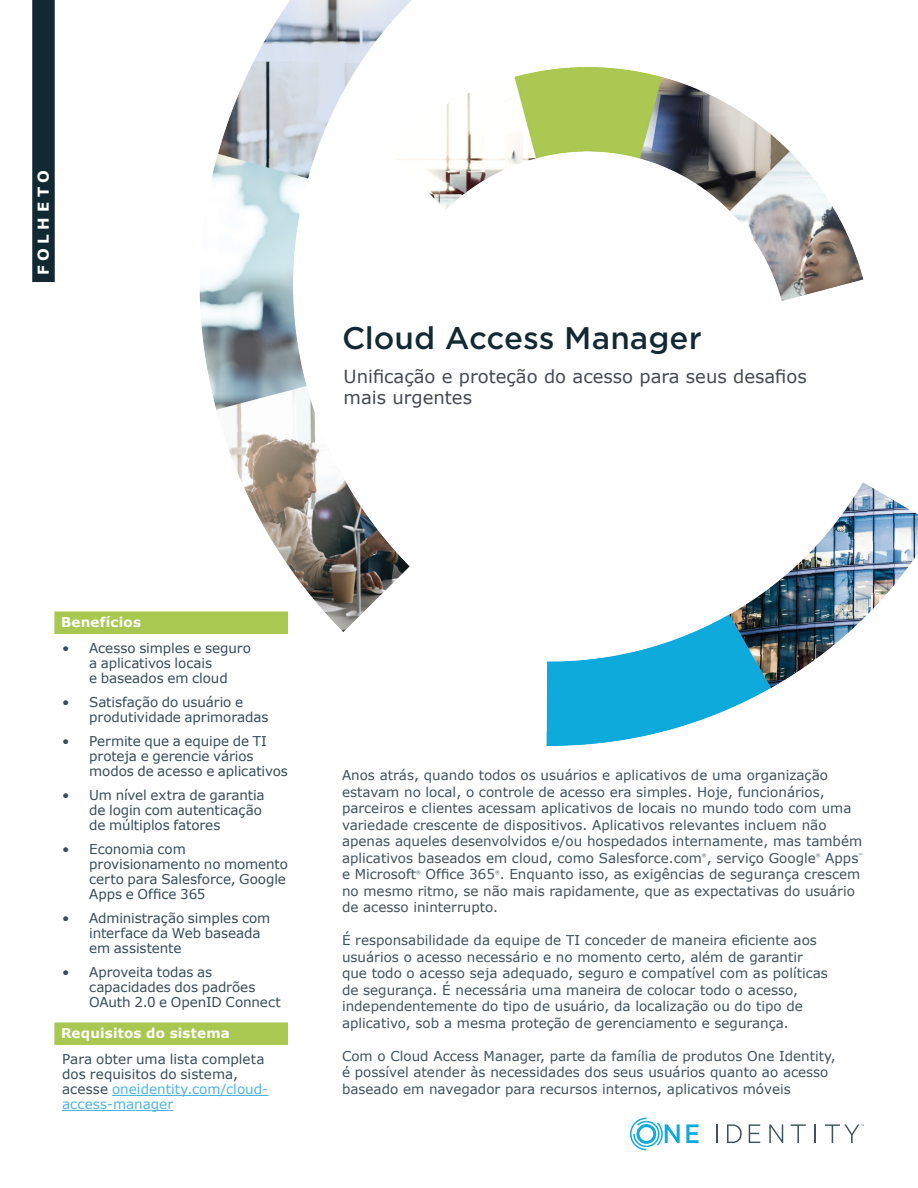
<style>
.page{position:relative;width:918px;height:1188px;background:#fff}
.page>*{position:absolute;margin:0;border:0;box-sizing:border-box;transform-origin:0 0}
._01_Headline_20{font:500 30px "Gotham S Sm";color:#122934}
.Main_Subhead{font:18px/21px "Verdana";color:#454952}
.t1{font:700 15px "Verdana";letter-spacing:.305em;color:#fff}
.Body_copy{font:13.5px/16.5px "Verdana";color:#40525b}
.System_requirements{font:13.5px/15px "Verdana";letter-spacing:-.005em;color:#374d59}
.System_Requirements{font:700 13.5px "Verdana";letter-spacing:.015em;color:#fff}
.Body_copy-2{font:4.8px "Verdana";color:#40525b}
.s1{color:#4eb4e0}
</style>
<div class="page">
<svg style="left:686px;top:1124px;width:13px;height:19px"></svg>
<svg style="left:716px;top:1124px;width:2px;height:19px"></svg>
<svg style="left:727px;top:1124px;width:15px;height:19px"></svg>
<svg style="left:749px;top:1124px;width:11px;height:19px"></svg>
<svg style="left:769px;top:1124px;width:14px;height:19px"></svg>
<svg style="left:791px;top:1124px;width:15px;height:19px"></svg>
<svg style="left:815px;top:1124px;width:1px;height:19px"></svg>
<svg style="left:630px;top:1118px;width:50px;height:32px"></svg>
<svg style="left:825px;top:1124px;width:39px;height:19px"></svg>
<div style="left:32px;top:0;width:23px;height:282px;background:#122934"></div>
<img style="left:199px;top:0;width:719px;height:746px">
<div style="left:54px;top:611px;width:234px;height:23px;background:#a9c851"></div>
<div style="left:54px;top:1022px;width:234px;height:23px;background:#a9c851"></div>
<hr style="left:112px;top:1095px;width:156px;height:1px;background:#4eb4e0">
<hr style="left:62px;top:1110px;width:111px;height:1px;background:#4eb4e0">
<p class="t1" style="left:33px;top:275px;width:107px;rotate:-90deg">FOLHETO</p>
<p class="_01_Headline_20" style="left:342px;top:317px;width:361px">Cloud Access Manager</p>
<p class="Main_Subhead" style="left:344px;top:366px;width:465px">Unificação e proteção do acesso para seus desafios mais urgentes</p>
<p class="System_Requirements" style="left:61px;top:613px;width:81px">Benefícios</p>
<p class="System_requirements" style="left:89px;top:641px;width:163px;text-indent:-27px">• Acesso simples e seguro a aplicativos locais<br>e baseados em cloud</p>
<p class="System_requirements" style="left:89px;top:695px;width:181px;text-indent:-27px">• Satisfação do usuário e produtividade aprimoradas</p>
<p class="System_requirements" style="left:89px;top:734px;width:200px;text-indent:-27px">• Permite que a equipe de TI proteja e gerencie vários modos de acesso e aplicativos</p>
<p class="System_requirements" style="left:89px;top:788px;width:177px;text-indent:-27px">• Um nível extra de garantia de login com autenticação de múltiplos fatores</p>
<p class="System_requirements" style="left:89px;top:842px;width:200px;text-indent:-27px">• Economia com provisionamento no momento certo para Salesforce, Google<br>Apps e Office 365</p>
<p class="System_requirements" style="left:89px;top:911px;width:183px;text-indent:-27px">• Administração simples com interface da Web baseada em assistente</p>
<p class="System_requirements" style="left:89px;top:965px;width:193px;text-indent:-27px">• Aproveita todas as capacidades dos padrões<br>OAuth 2.0 e OpenID Connect</p>
<p class="System_Requirements" style="left:61px;top:1024px;width:170px">Requisitos do sistema</p>
<p class="System_requirements" style="left:62px;top:1052px;width:208px">Para obter uma lista completa dos requisitos do sistema, acesse <span class="s1">oneidentity.com/cloud&shy;access-manager</span></p>
<p class="Body_copy" style="left:342px;top:767px;width:522px">Anos atrás, quando todos os usuários e aplicativos de uma organização estavam no local, o controle de acesso era simples. Hoje, funcionários, parceiros e clientes acessam aplicativos de locais no mundo todo com uma variedade crescente de dispositivos. Aplicativos relevantes incluem não apenas aqueles desenvolvidos e/ou hospedados internamente, mas também aplicativos baseados em cloud, como Salesforce.com , serviço Google</p>
<p class="Body_copy-2" style="left:702px;top:852px;width:6px">®</p>
<p class="Body_copy-2" style="left:816px;top:852px;width:6px">®</p>
<p class="Body_copy" style="left:825px;top:849px;width:35px">Apps</p>
<p class="Body_copy-2" style="left:858px;top:852px;width:6px">™</p>
<p class="Body_copy" style="left:342px;top:866px;width:76px">e Microsoft</p>
<p class="Body_copy-2" style="left:416px;top:869px;width:6px">®</p>
<p class="Body_copy" style="left:426px;top:866px;width:436px">Office 365 . Enquanto isso, as exigências de segurança crescem</p>
<p class="Body_copy-2" style="left:495px;top:869px;width:6px">®</p>
<p class="Body_copy" style="left:342px;top:882px;width:514px">no mesmo ritmo, se não mais rapidamente, que as expectativas do usuário de acesso ininterrupto.</p>
<p class="Body_copy" style="left:342px;top:932px;width:488px">É responsabilidade da equipe de TI conceder de maneira eficiente aos usuários o acesso necessário e no momento certo, além de garantir que todo o acesso seja adequado, seguro e compatível com as políticas de segurança. É necessária uma maneira de colocar todo o acesso, independentemente do tipo de usuário, da localização ou do tipo de aplicativo, sob a mesma proteção de gerenciamento e segurança.</p>
<p class="Body_copy" style="left:342px;top:1047px;width:495px">Com o Cloud Access Manager, parte da família de produtos One Identity, é possível atender às necessidades dos seus usuários quanto ao acesso baseado em navegador para recursos internos, aplicativos móveis</p>
</div>
